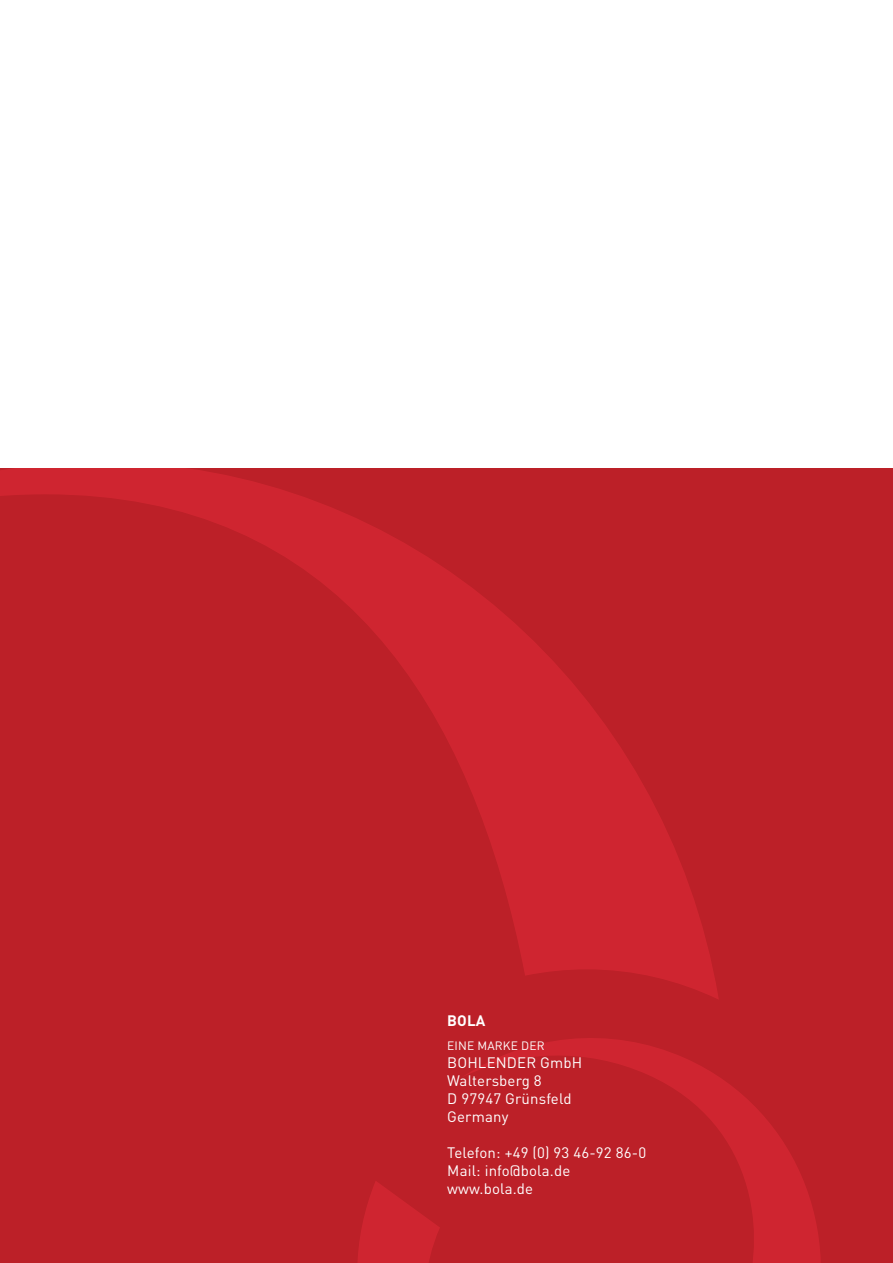
<style>
.page{position:relative;width:893px;height:1263px;background:#fff}
.page>*{position:absolute;margin:0;border:0;box-sizing:border-box;transform-origin:0 0}
.t1{font:15px "DIN Pro";letter-spacing:.01em;color:#fff}
.t2{font:700 15px "DIN Pro";color:#fff}
.t3{font:12px "DIN Pro";letter-spacing:.01em;color:#fff}
</style>
<div class="page">
<div style="left:0;top:468px;width:893px;height:795px;background:#bc2028"></div>
<svg style="left:0;top:468px;width:719px;height:531px"></svg>
<svg style="left:465px;top:1038px;width:356px;height:225px"></svg>
<svg style="left:358px;top:1181px;width:359px;height:82px"></svg>
<p class="t2" style="left:447px;top:1010px;width:40px">BOLA</p>
<p class="t3" style="left:447px;top:1037px;width:99px">EINE MARKE DER</p>
<p class="t1" style="left:447px;top:1052px;width:136px">BOHLENDER GmbH</p>
<p class="t1" style="left:447px;top:1070px;width:96px">Waltersberg 8</p>
<p class="t1" style="left:447px;top:1088px;width:126px">D 97947 Grünsfeld</p>
<p class="t1" style="left:447px;top:1106px;width:63px">Germany</p>
<p class="t1" style="left:447px;top:1142px;width:200px">Telefon: +49 (0) 93 46-92 86-0</p>
<p class="t1" style="left:447px;top:1160px;width:125px">Mail: info@bola.de</p>
<p class="t1" style="left:447px;top:1178px;width:87px">www.bola.de</p>
</div>
